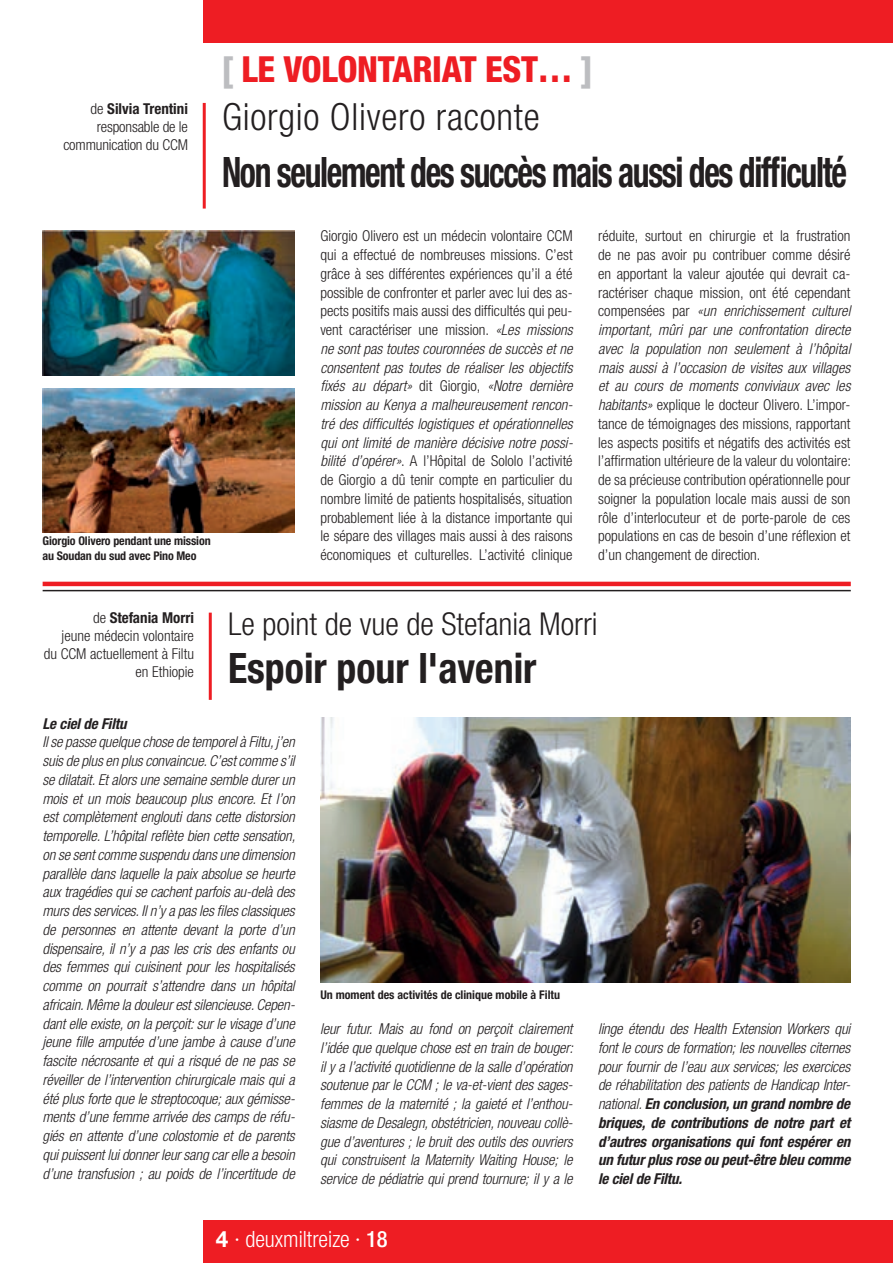
<style>
.page{position:relative;width:893px;height:1263px;background:#fff}
.page>*{position:absolute;margin:0;border:0;box-sizing:border-box;transform-origin:0 0}
.t1{font:700 condensed 42px "Helvetica Neue LT Std";letter-spacing:-.04em;color:#231f20;scale:.8 1}
.t2{font:700 condensed 42px "Helvetica Neue LT Std";color:#231f20;scale:.95 1}
.t3{font:300 condensed 37.5px "Helvetica Neue LT Std";letter-spacing:.02em;color:#231f20}
.t4{font:800 condensed 36px "Helvetica Neue LT Std";letter-spacing:-.01em;color:#ee1d23}
.t5{font:300 condensed 31.5px "Helvetica Neue LT Std";color:#231f20}
.t6{font:300 condensed 22.5px "Helvetica Neue LT Std";color:#fff}
.t7{font:italic 300 condensed 15px/18.8px "Helvetica Neue LT Std";letter-spacing:-.01em;color:#231f20;text-align:justify}
.t8{font:300 condensed 15px/18.8px "Helvetica Neue LT Std";color:#231f20;text-align:justify}
.t9{font:italic 700 condensed 15px "Helvetica Neue LT Std";letter-spacing:-.01em;color:#231f20}
.t10{font:700 condensed 12px/15px "Helvetica Neue LT Std";letter-spacing:-.01em;color:#231f20}
.s1{color:#bcbdc0}
.s2{font-weight:700}
.s3{font-style:italic}
.s4{font-weight:700;font-stretch:normal}
.s5{font-weight:500}
</style>
<div class="page">
<div style="left:203px;top:1220px;width:690px;height:43px;background:#ee1d23"></div>
<div style="left:203px;top:0;width:690px;height:43px;background:#ee1d23"></div>
<hr style="left:203px;top:103px;width:3px;height:106px;background:#ee1d23">
<img style="left:43px;top:231px;width:252px;height:144px">
<img style="left:43px;top:388px;width:252px;height:145px">
<hr style="left:43px;top:590px;width:808px;height:1px;background:#231f20">
<hr style="left:43px;top:582px;width:808px;height:4px;background:#ee1d23">
<hr style="left:209px;top:613px;width:3px;height:87px;background:#ee1d23">
<img style="left:320px;top:718px;width:530px;height:265px">
<h3 class="t4" style="left:221px;top:47px;width:373px"><span class="s1">[</span> LE VOLONTARIAT EST… <span class="s1">]</span></h3>
<p class="t8" style="left:63px;top:99px;width:126px;line-height:18px;text-align:right">de <span class="s2">Silvia Trentini </span>responsable de le communication du CCM</p>
<h2 class="t3" style="left:222px;top:95px;width:319px">Giorgio Olivero raconte</h2>
<h1 class="t1" style="left:222px;top:146px;width:783px">Non seulement des succès mais aussi des difficulté</h1>
<p class="t10" style="left:43px;top:533px;width:170px">Giorgio Olivero pendant une mission au Soudan du sud avec Pino Meo</p>
<p class="t8" style="left:320px;top:227px;width:254px">Giorgio Olivero est un médecin volontaire CCM qui a effectué de nombreuses missions. C’est grâce à ses différentes expériences qu’il a été possible de confronter et parler avec lui des as&shy;pects positifs mais aussi des difficultés qui peu&shy;vent caractériser une mission. <span class="s3">«Les missions ne sont pas toutes couronnées de succès et ne consentent pas toutes de réaliser les objectifs fixés au départ»</span> dit Giorgio, <span class="s3">«Notre dernière mission au Kenya a malheureusement rencon&shy;tré des difficultés logistiques et opérationnelles qui ont limité de manière décisive notre possi&shy;bilité d’opérer»</span>. A l’Hôpital de Sololo l’activité de Giorgio a dû tenir compte en particulier du nombre limité de patients hospitalisés, situation probablement liée à la distance importante qui le sépare des villages mais aussi à des raisons économiques et culturelles. L’activité clinique</p>
<p class="t8" style="left:598px;top:227px;width:254px">réduite, surtout en chirurgie et la frustration de ne pas avoir pu contribuer comme désiré en apportant la valeur ajoutée qui devrait ca&shy;ractériser chaque mission, ont été cependant compensées par <span class="s3">«un enrichissement culturel important, mûri par une confrontation directe avec la population non seulement à l’hôpital mais aussi à l’occasion de visites aux villages et au cours de moments conviviaux avec les habitants»</span> explique le docteur Olivero. L’impor&shy;tance de témoignages des missions, rapportant les aspects positifs et négatifs des activités est l’affirmation ultérieure de la valeur du volontaire: de sa précieuse contribution opérationnelle pour soigner la population locale mais aussi de son rôle d’interlocuteur et de porte-parole de ces populations en cas de besoin d’une réflexion et d’un changement de direction.</p>
<p class="t8" style="left:44px;top:609px;width:152px;line-height:18px;text-align:right">de <span class="s2">Stefania Morri<br></span>jeune médecin volontaire<br>du CCM actuellement à Filtu en Ethiopie</p>
<h3 class="t5" style="left:228px;top:606px;width:371px">Le point de vue de Stefania Morri</h3>
<h1 class="t2" style="left:228px;top:643px;width:326px">Espoir pour l'avenir</h1>
<p class="t9" style="left:43px;top:714px;width:86px">Le ciel de Filtu</p>
<p class="t7" style="left:43px;top:733px;width:254px">Il se passe quelque chose de temporel à Filtu, j’en suis de plus en plus convaincue. C’est comme s’il se dilatait. Et alors une semaine semble durer un mois et un mois beaucoup plus encore. Et l’on est complètement englouti dans cette distorsion temporelle. L’hôpital reflète bien cette sensation, on se sent comme suspendu dans une dimension parallèle dans laquelle la paix absolue se heurte aux tragédies qui se cachent parfois au-delà des murs des services. Il n’y a pas les files classiques de personnes en attente devant la porte d’un dispensaire, il n’y a pas les cris des enfants ou des femmes qui cuisinent pour les hospitalisés comme on pourrait s’attendre dans un hôpital africain. Même la douleur est silencieuse. Cepen&shy;dant elle existe, on la perçoit: sur le visage d’une jeune fille amputée d’une jambe à cause d’une fascite nécrosante et qui a risqué de ne pas se réveiller de l’intervention chirurgicale mais qui a été plus forte que le streptocoque; aux gémisse&shy;ments d’une femme arrivée des camps de réfu&shy;giés en attente d’une colostomie et de parents qui puissent lui donner leur sang car elle a besoin d’une transfusion ; au poids de l’incertitude de</p>
<p class="t10" style="left:320px;top:987px;width:241px">Un moment des activités de clinique mobile à Filtu</p>
<p class="t7" style="left:320px;top:1020px;width:254px">leur futur. Mais au fond on perçoit clairement l’idée que quelque chose est en train de bouger: il y a l’activité quotidienne de la salle d’opération soutenue par le CCM ; le va-et-vient des sages&shy;femmes de la maternité ; la gaieté et l’enthou&shy;siasme de Desalegn, obstétricien, nouveau collè&shy;gue d’aventures ; le bruit des outils des ouvriers qui construisent la Maternity Waiting House; le service de pédiatrie qui prend tournure; il y a le</p>
<p class="t7" style="left:598px;top:1020px;width:254px">linge étendu des Health Extension Workers qui font le cours de formation; les nouvelles citernes pour fournir de l’eau aux services; les exercices de réhabilitation des patients de Handicap Inter&shy;national. <span class="s2">En conclusion, un grand nombre de briques, de contributions de notre part et d’autres organisations qui font espérer en un futur plus rose ou peut-être bleu comme le ciel de Filtu.</span></p>
<h3 class="t6" style="left:216px;top:1226px;width:173px"><span class="s4">4</span> · deuxmiltreize · <span class="s5">18</span></h3>
</div>
